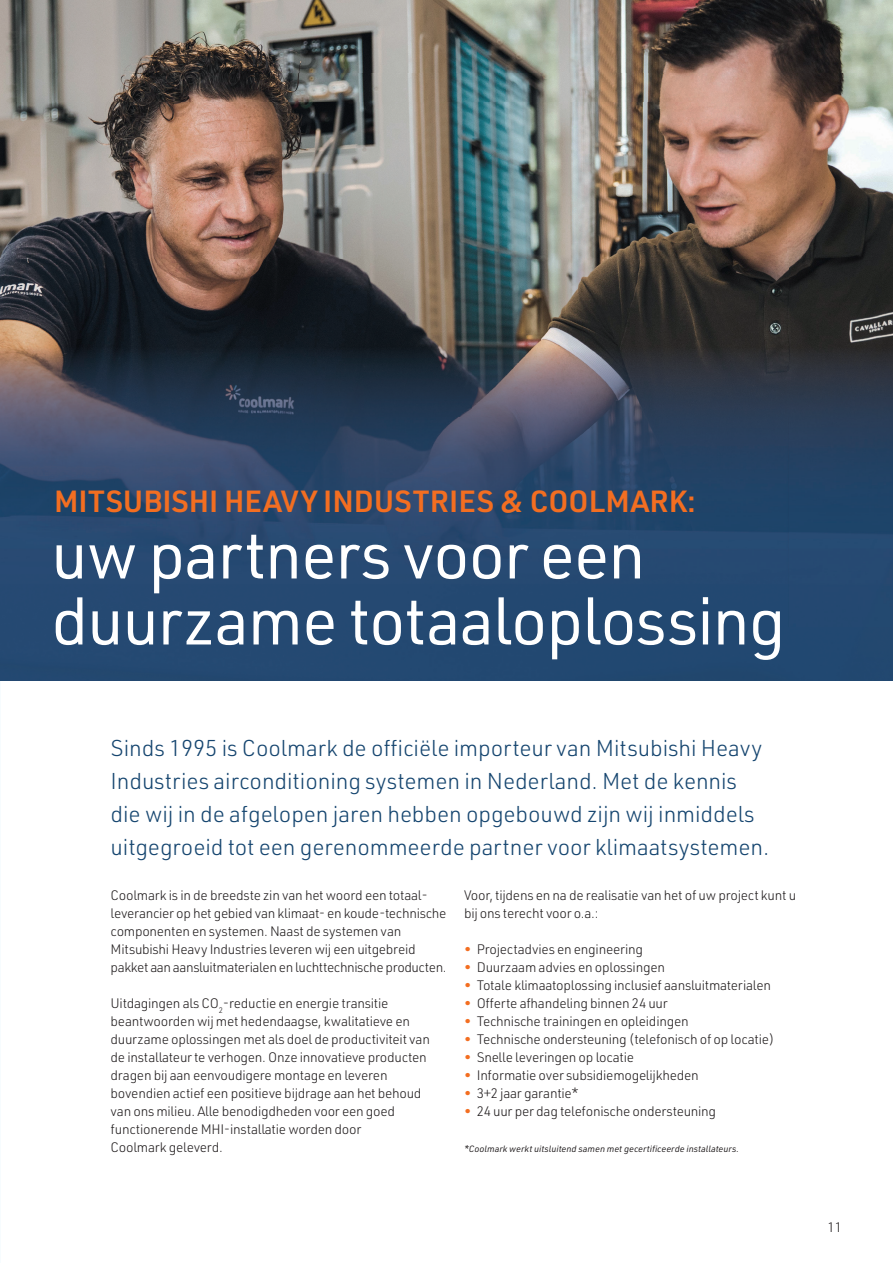
<style>
.page{position:relative;width:893px;height:1263px;background:#fff}
.page>*{position:absolute;margin:0;border:0;box-sizing:border-box;transform-origin:0 0}
.t1{font:66px/66px "URWDIN";letter-spacing:-.02em;color:#fff}
.t2{font:600 30px "URWDIN";color:#f36e21}
.t3{font:300 22.5px/33px "URWDIN";letter-spacing:-.005em;color:#15456f}
.t4{font:300 13.5px/18px "URWDIN";letter-spacing:-.02em;color:#231f20}
.t5{font:italic 9px "URWDIN";color:#231f20}
.s1{color:#f36e21}
</style>
<div class="page">
<img style="left:0;top:680px;width:893px;height:1px">
<img style="left:52px;top:680px;width:841px;height:1px">
<img style="left:0;top:0;width:893px;height:680px">
<h2 class="t2" style="left:54px;top:481px;width:643px">MITSUBISHI HEAVY INDUSTRIES &amp; COOLMARK:</h2>
<h1 class="t1" style="left:51px;top:520px;width:736px">uw partners voor een duurzame totaaloplossing</h1>
<p class="t3" style="left:111px;top:731px;width:660px">Sinds 1995 is Coolmark de officiële importeur van Mitsubishi Heavy Industries airconditioning systemen in Nederland. Met de kennis die wij in de afgelopen jaren hebben opgebouwd zijn wij inmiddels uitgegroeid tot een gerenommeerde partner voor klimaatsystemen.</p>
<p class="t4" style="left:111px;top:886px;width:337px">Coolmark is in de breedste zin van het woord een totaal&shy;leverancier op het gebied van klimaat- en koude-technische componenten en systemen. Naast de systemen van Mitsubishi Heavy Industries leveren wij een uitgebreid pakket aan aansluitmaterialen en luchttechnische producten.</p>
<p class="t4" style="left:111px;top:994px;width:321px">Uitdagingen als CO<sub>2</sub>-reductie en energie transitie beantwoorden wij met hedendaagse, kwalitatieve en duurzame oplossingen met als doel de productiviteit van de installateur te verhogen. Onze innovatieve producten dragen bij aan eenvoudigere montage en leveren bovendien actief een positieve bijdrage aan het behoud van ons milieu. Alle benodigdheden voor een goed functionerende MHI-installatie worden door<br>Coolmark geleverd.</p>
<p class="t4" style="left:464px;top:886px;width:334px">Voor, tijdens en na de realisatie van het of uw project kunt u bij ons terecht voor o.a.:</p>
<p class="t4" style="left:464px;top:940px;width:181px"><span class="s1">•</span> Projectadvies en engineering</p>
<p class="t4" style="left:464px;top:958px;width:202px"><span class="s1">•</span> Duurzaam advies en oplossingen</p>
<p class="t4" style="left:464px;top:976px;width:309px"><span class="s1">•</span> Totale klimaatoplossing inclusief aansluitmaterialen</p>
<p class="t4" style="left:464px;top:994px;width:205px"><span class="s1">•</span> Offerte afhandeling binnen 24 uur</p>
<p class="t4" style="left:464px;top:1012px;width:226px"><span class="s1">•</span> Technische trainingen en opleidingen</p>
<p class="t4" style="left:464px;top:1030px;width:312px"><span class="s1">•</span> Technische ondersteuning (telefonisch of op locatie)</p>
<p class="t4" style="left:464px;top:1048px;width:172px"><span class="s1">•</span> Snelle leveringen op locatie</p>
<p class="t4" style="left:464px;top:1066px;width:236px"><span class="s1">•</span> Informatie over subsidiemogelijkheden</p>
<p class="t4" style="left:464px;top:1084px;width:116px"><span class="s1">•</span> 3+2 jaar garantie*</p>
<p class="t4" style="left:464px;top:1102px;width:254px"><span class="s1">•</span> 24 uur per dag telefonische ondersteuning</p>
<p class="t5" style="left:464px;top:1143px;width:276px">*Coolmark werkt uitsluitend samen met gecertificeerde installateurs.</p>
<p class="t4" style="left:827px;top:1217px;width:16px">11</p>
</div>
